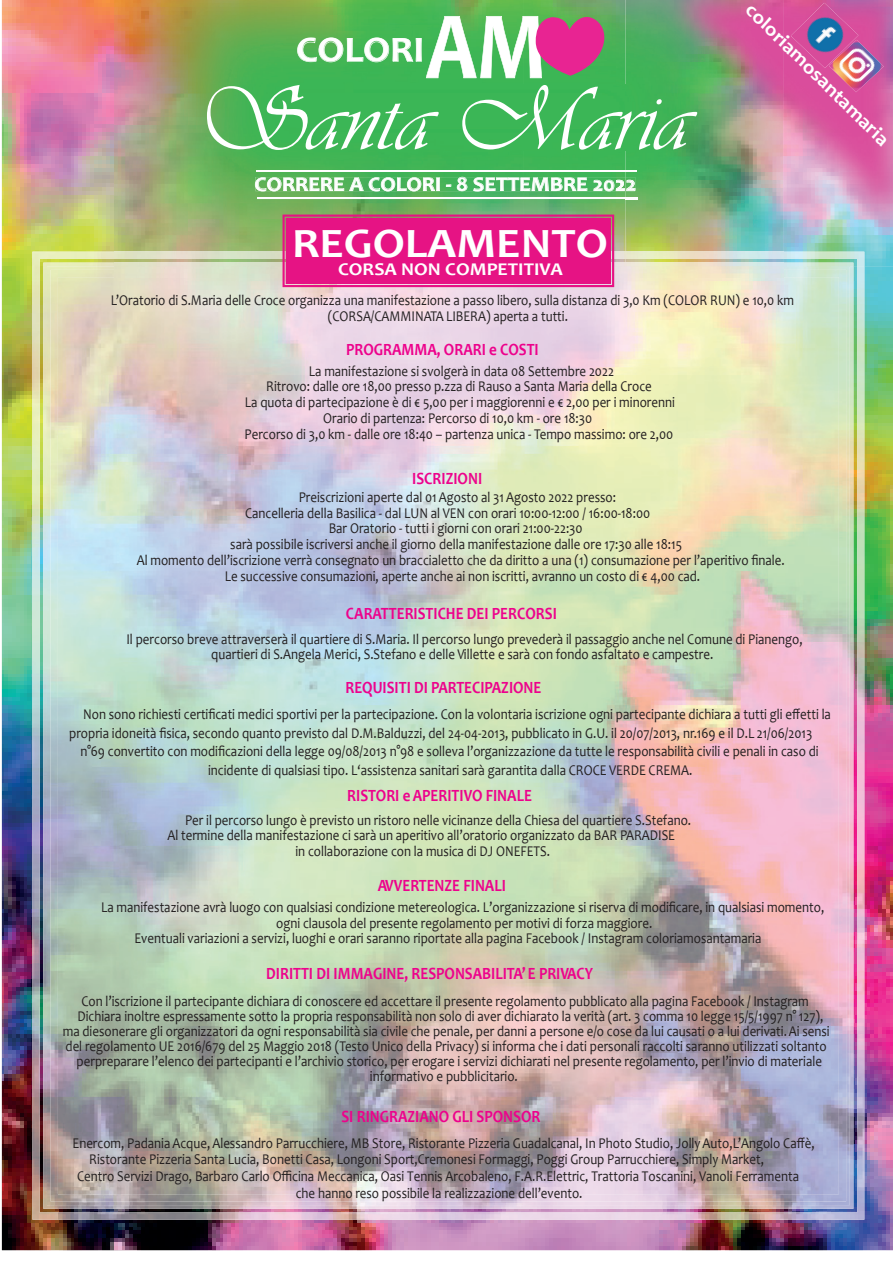
<style>
.page{position:relative;width:893px;height:1263px;background:#fff}
.page>*{position:absolute;margin:0;border:0;box-sizing:border-box;transform-origin:0 0}
.t1{font:700 96.9px "Candara";color:#fff;scale:.83 1}
.t2{font:92.85px "Vivaldii";color:#fff}
.t3{font:700 42px "Candara";color:#fff;scale:1.1 1}
.t4{font:700 35.85px "Candara";color:#fff;scale:1.08 1}
.t5{font:700 20.4px "Candara";color:#fff;scale:1.08 1}
.t6{font:700 19.5px "Candara";color:#fff;scale:1.09 1}
.t7{font:700 18px "Candara";color:#fff;scale:1.09 1}
.t8{font:700 17.25px "Candara";color:#ed028c;scale:.87 1}
.t9{font:15px/15.8px "Candara";color:#231f20;text-align:center;scale:.86 1}
</style>
<div class="page">
<img style="left:2px;top:0;width:891px;height:1250px">
<img style="left:114px;top:0;width:512px;height:252px">
<img style="left:207px;top:85px;width:419px;height:65px">
<img style="left:440px;top:177px;width:186px;height:14px">
<img style="left:32px;top:252px;width:832px;height:968px">
<img style="left:114px;top:252px;width:512px;height:7px">
<img style="left:43px;top:263px;width:810px;height:946px">
<img style="left:51px;top:270px;width:795px;height:931px">
<svg style="left:297px;top:9px;width:315px;height:69px;background:#66a463"></svg>
<svg style="left:255px;top:177px;width:185px;height:14px;background:#76c27b"></svg>
<svg style="left:446px;top:184px;width:5px;height:3px"></svg>
<svg style="left:457px;top:177px;width:10px;height:14px"></svg>
<svg style="left:473px;top:177px;width:114px;height:14px;background:#70c584"></svg>
<hr style="left:256px;top:170px;width:380px;height:1px;background:#fff">
<hr style="left:257px;top:198px;width:380px;height:1px;background:#fff">
<div style="left:283px;top:215px;width:331px;height:72px;background:#e61384"></div>
<img style="left:783px;top:0;width:110px;height:267px">
<img style="left:626px;top:0;width:157px;height:263px">
<img style="left:783px;top:252px;width:81px;height:15px">
<img style="left:626px;top:263px;width:227px;height:4px">
<img style="left:626px;top:85px;width:71px;height:65px">
<img style="left:626px;top:177px;width:9px;height:3px">
<svg style="left:593px;top:180px;width:42px;height:11px"></svg>
<img style="left:791px;top:3px;width:67px;height:65px">
<img style="left:829px;top:40px;width:55px;height:52px">
<h3 class="t6" style="left:758px;top:-2px;width:179px;rotate:45deg">coloriamosantamaria</h3>
<h1 class="t1" style="left:426px;top:-14px;width:147px">AM</h1>
<h2 class="t2" style="left:195px;top:66px;width:496px">Santa Maria</h2>
<h3 class="t5" style="left:254px;top:171px;width:355px">CORRERE A COLORI - 8 SETTEMBRE 2022</h3>
<h3 class="t3" style="left:292px;top:217px;width:289px">REGOLAMENTO</h3>
<p class="t7" style="left:338px;top:258px;width:208px">CORSA NON COMPETITIVA</p>
<p class="t9" style="left:111px;top:292px;width:796px">L’Oratorio di S.Maria delle Croce organizza una manifestazione a passo libero, sulla distanza di 3,0 Km (COLOR RUN) e 10,0 km (CORSA/CAMMINATA LIBERA) aperta a tutti.</p>
<p class="t8" style="left:346px;top:339px;width:223px">PROGRAMMA, ORARI e COSTI</p>
<p class="t9" style="left:245px;top:363px;width:502px">La manifestazione si svolgerà in data 08 Settembre 2022<br>Ritrovo: dalle ore 18,00 presso p.zza di Rauso a Santa Maria della Croce<br>La quota di partecipazione è di € 5,00 per i maggiorenni e € 2,00 per i minorenni Orario di partenza: Percorso di 10,0 km - ore 18:30<br>Percorso di 3,0 km - dalle ore 18:40 – partenza unica - Tempo massimo: ore 2,00</p>
<p class="t8" style="left:412px;top:468px;width:82px">ISCRIZIONI</p>
<p class="t9" style="left:299px;top:489px;width:370px">Preiscrizioni aperte dal 01 Agosto al 31 Agosto 2022 presso:</p>
<p class="t9" style="left:245px;top:505px;width:473px">Cancelleria della Basilica - dal LUN al VEN con orari 10:00-12:00 / 16:00-18:00</p>
<p class="t9" style="left:329px;top:520px;width:297px">Bar Oratorio - tutti i giorni con orari 21:00-22:30</p>
<p class="t9" style="left:230px;top:536px;width:527px">sarà possibile iscriversi anche il giorno della manifestazione dalle ore 17:30 alle 18:15</p>
<p class="t9" style="left:137px;top:552px;width:755px">Al momento dell’iscrizione verrà consegnato un braccialetto che da diritto a una (1) consumazione per l’aperitivo finale.</p>
<p class="t9" style="left:225px;top:568px;width:554px">Le successive consumazioni, aperte anche ai non iscritti, avranno un costo di € 4,00 cad.</p>
<p class="t8" style="left:346px;top:602px;width:244px">CARATTERISTICHE DEI PERCORSI</p>
<p class="t9" style="left:126px;top:631px;width:788px">Il percorso breve attraverserà il quartiere di S.Maria. Il percorso lungo prevederà il passaggio anche nel Comune di Pianengo, quartieri di S.Angela Merici, S.Stefano e delle Villette e sarà con fondo asfaltato e campestre.</p>
<p class="t8" style="left:345px;top:677px;width:227px">REQUISITI DI PARTECIPAZIONE</p>
<p class="t9" style="left:69px;top:704px;width:887px;line-height:18.9px;text-align:left;text-indent:14px">Non sono richiesti certificati medici sportivi per la partecipazione. Con la volontaria iscrizione ogni partecipante dichiara a tutti gli effetti la propria idoneità fisica, secondo quanto previsto dal D.M.Balduzzi, del 24-04-2013, pubblicato in G.U. il 20/07/2013, nr.169 e il D.L 21/06/2013</p>
<p class="t9" style="left:80px;top:741px;width:860px;line-height:19.4px">n°69 convertito con modificazioni della legge 09/08/2013 n°98 e solleva l’organizzazione da tutte le responsabilità civili e penali in caso di incidente di qualsiasi tipo. L‘assistenza sanitari sarà garantita dalla CROCE VERDE CREMA.</p>
<p class="t8" style="left:347px;top:785px;width:214px">RISTORI e APERITIVO FINALE</p>
<p class="t9" style="left:185px;top:812px;width:590px">Per il percorso lungo è previsto un ristoro nelle vicinanze della Chiesa del quartiere S.Stefano.</p>
<p class="t9" style="left:167px;top:827px;width:592px">Al termine della manifestazione ci sarà un aperitivo all’oratorio organizzato da BAR PARADISE</p>
<p class="t9" style="left:295px;top:843px;width:298px">in collaborazione con la musica di DJ ONEFETS.</p>
<p class="t8" style="left:378px;top:874px;width:149px">AVVERTENZE FINALI</p>
<p class="t9" style="left:101px;top:899px;width:843px">La manifestazione avrà luogo con qualsiasi condizione metereologica. L’organizzazione si riserva di modificare, in qualsiasi momento,</p>
<p class="t9" style="left:276px;top:915px;width:439px">ogni clausola del presente regolamento per motivi di forza maggiore.</p>
<p class="t9" style="left:135px;top:930px;width:730px">Eventuali variazioni a servizi, luoghi e orari saranno riportate alla pagina Facebook / Instagram coloriamosantamaria</p>
<p class="t8" style="left:266px;top:963px;width:377px">DIRITTI DI IMMAGINE, RESPONSABILITA’ E PRIVACY</p>
<p class="t9" style="left:63px;top:993px;width:893px;line-height:15px">Con l’iscrizione il partecipante dichiara di conoscere ed accettare il presente regolamento pubblicato alla pagina Facebook / Instagram Dichiara inoltre espressamente sotto la propria responsabilità non solo di aver dichiarato la verità (art. 3 comma 10 legge 15/5/1997 n° 127),<br>ma diesonerare gli organizzatori da ogni responsabilità sia civile che penale, per danni a persone e/o cose da lui causati o a lui derivati.Ai sensi del regolamento UE 2016/679 del 25 Maggio 2018 (Testo Unico della Privacy) si informa che i dati personali raccolti saranno utilizzati soltanto perpreparare l’elenco dei partecipanti e l’archivio storico, per erogare i servizi dichiarati nel presente regolamento, per l’invio di materiale informativo e pubblicitario.</p>
<p class="t8" style="left:341px;top:1105px;width:230px">SI RINGRAZIANO GLI SPONSOR</p>
<p class="t9" style="left:73px;top:1135px;width:864px">Enercom, Padania Acque, Alessandro Parrucchiere, MB Store, Ristorante Pizzeria Guadalcanal, In Photo Studio, Jolly Auto,L’Angolo Caffè,</p>
<p class="t9" style="left:89px;top:1151px;width:786px">Ristorante Pizzeria Santa Lucia, Bonetti Casa, Longoni Sport,Cremonesi Formaggi, Poggi Group Parrucchiere, Simply Market,</p>
<p class="t9" style="left:77px;top:1168px;width:841px">Centro Servizi Drago, Barbaro Carlo Officina Meccanica, Oasi Tennis Arcobaleno, F.A.R.Elettric, Trattoria Toscanini, Vanoli Ferramenta</p>
<p class="t9" style="left:296px;top:1185px;width:335px">che hanno reso possibile la realizzazione dell’evento.</p>
<h3 class="t4" style="left:296px;top:27px;width:120px">COLORI</h3>
</div>
